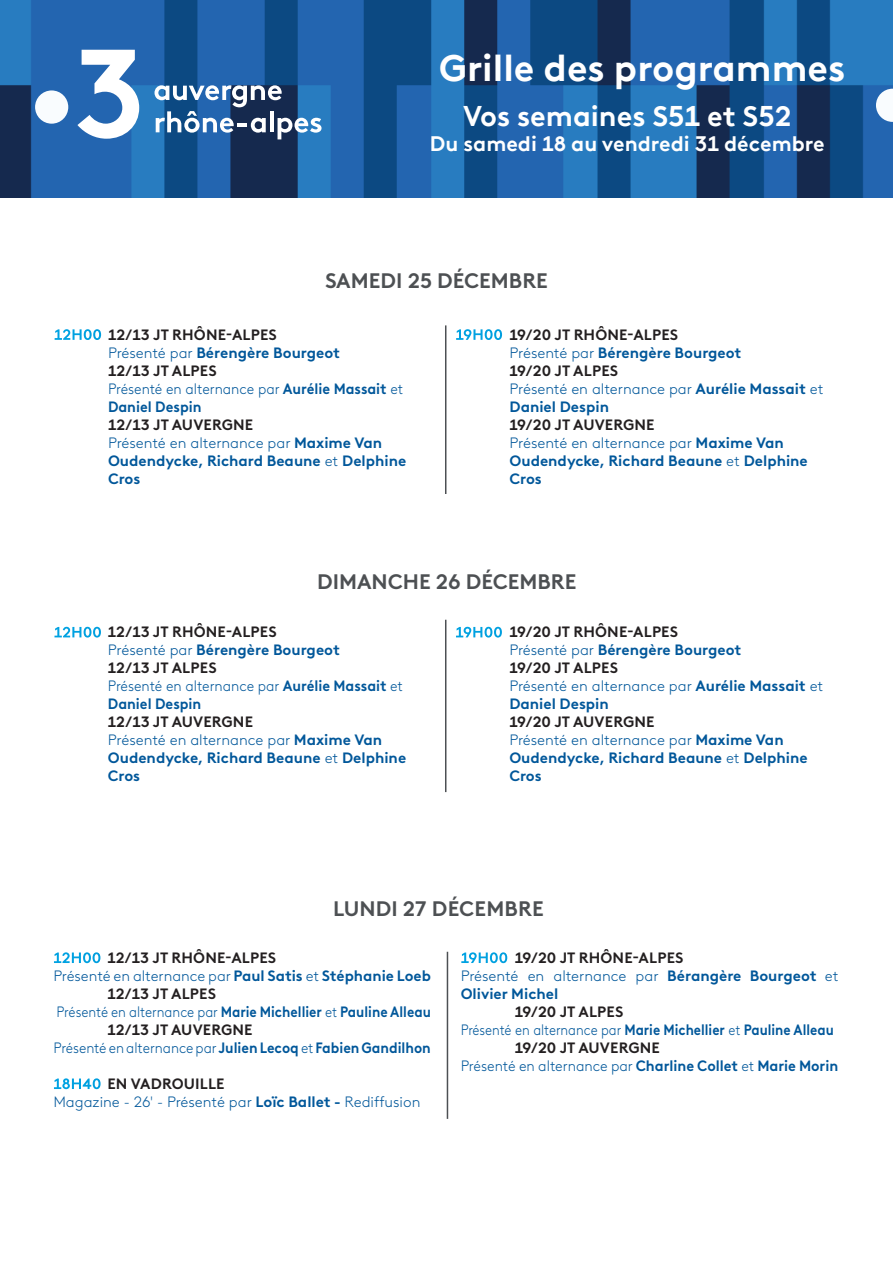
<style>
.page{position:relative;width:893px;height:1263px;background:#fff}
.page>*{position:absolute;margin:0;border:0;box-sizing:border-box;transform-origin:0 0}
.t1{font:700 37.5px "France TV Brown TT";color:#fff}
.t2{font:700 28.5px "France TV Brown TT";color:#fff}
.t3{font:700 21px "France TV Brown";color:#4d5053}
.t4{font:700 21px "France TV Brown TT";color:#fff}
.t5{font:700 15px/18px "France TV Brown";color:#01579a}
.t6{font:300 15px/18px "France TV Brown";color:#01579a}
.t7{font:700 15px "France TV Brown";letter-spacing:.01em;color:#231f20}
.t8{font:700 15px "France TV Brown";color:#01579a;scale:.89 1}
.t9{font:700 15px "France TV Brown";color:#01579a;scale:.88 1}
.t10{font:700 15px "France TV Brown";color:#01579a;scale:.92 1}
.t11{font:300 15px "France TV Brown";color:#01579a;scale:.95 1}
.s1{color:#fff}
.s2{color:#231f20}
.s3{font-weight:300}
.s4{font-weight:700}
.s5{font-weight:700;color:#fff}
.s6{font-weight:700;color:#231f20}
</style>
<div class="page">
<hr style="left:445px;top:325px;width:1px;height:169px;background:#4d5053">
<hr style="left:445px;top:620px;width:1px;height:172px;background:#4d5053">
<img style="left:0;top:0;width:893px;height:198px">
<div style="left:35px;top:90px;width:33px;height:34px;background:#f9fcfe;border-radius:50%"></div>
<svg style="left:77px;top:50px;width:62px;height:89px"></svg>
<svg style="left:154px;top:85px;width:168px;height:54px"></svg>
<svg style="left:876px;top:89px;width:17px;height:33px"></svg>
<hr style="left:447px;top:952px;width:1px;height:167px;background:#4d5053">
<h1 class="t1" style="left:439px;top:39px;width:408px">Grille des programmes</h1>
<h2 class="t2" style="left:463px;top:94px;width:330px">Vos semaines S51 et S52</h2>
<h3 class="t4" style="left:430px;top:127px;width:396px">Du samedi 18 au vendredi 31 décembre</h3>
<h3 class="t3" style="left:325px;top:264px;width:224px">SAMEDI 25 DÉCEMBRE</h3>
<p class="t5" style="left:108px;top:324px;width:296px;text-indent:-54px"><span class="s1">12H00</span> <span class="s2">12/13 JT RHÔNE-ALPES<br></span><span class="s3">Présenté par</span> Bérengère Bourgeot<br><span class="s2">12/13 JT ALPES<br></span><span class="s3">Présenté en alternance par</span> Aurélie Massait <span class="s3">et<br></span>Daniel Despin</p>
<p class="t5" style="left:108px;top:414px;width:300px"><span class="s2">12/13 JT AUVERGNE<br></span><span class="s3">Présenté en alternance par</span> Maxime Van<br>Oudendycke, Richard Beaune <span class="s3">et</span> Delphine<br>Cros</p>
<p class="t5" style="left:509px;top:324px;width:315px;text-indent:-54px"><span class="s1">19H00</span> <span class="s2">19/20 JT RHÔNE-ALPES<br></span><span class="s3">Présenté par</span> Bérengère Bourgeot<br><span class="s2">19/20 JT ALPES<br></span><span class="s3">Présenté en alternance par</span> Aurélie Massait <span class="s3">et<br></span>Daniel Despin</p>
<p class="t5" style="left:509px;top:414px;width:300px"><span class="s2">19/20 JT AUVERGNE<br></span><span class="s3">Présenté en alternance par</span> Maxime Van<br>Oudendycke, Richard Beaune <span class="s3">et</span> Delphine<br>Cros</p>
<h3 class="t3" style="left:317px;top:565px;width:261px">DIMANCHE 26 DÉCEMBRE</h3>
<p class="t5" style="left:108px;top:622px;width:296px;text-indent:-54px"><span class="s1">12H00</span> <span class="s2">12/13 JT RHÔNE-ALPES<br></span><span class="s3">Présenté par</span> Bérengère Bourgeot<br><span class="s2">12/13 JT ALPES<br></span><span class="s3">Présenté en alternance par</span> Aurélie Massait <span class="s3">et<br></span>Daniel Despin</p>
<p class="t5" style="left:108px;top:712px;width:300px"><span class="s2">12/13 JT AUVERGNE<br></span><span class="s3">Présenté en alternance par</span> Maxime Van<br>Oudendycke, Richard Beaune <span class="s3">et</span> Delphine<br>Cros</p>
<p class="t5" style="left:509px;top:622px;width:315px;text-indent:-54px"><span class="s1">19H00</span> <span class="s2">19/20 JT RHÔNE-ALPES<br></span><span class="s3">Présenté par</span> Bérengère Bourgeot<br><span class="s2">19/20 JT ALPES<br></span><span class="s3">Présenté en alternance par</span> Aurélie Massait <span class="s3">et<br></span>Daniel Despin</p>
<p class="t5" style="left:509px;top:712px;width:300px"><span class="s2">19/20 JT AUVERGNE<br></span><span class="s3">Présenté en alternance par</span> Maxime Van<br>Oudendycke, Richard Beaune <span class="s3">et</span> Delphine<br>Cros</p>
<h3 class="t3" style="left:333px;top:893px;width:212px">LUNDI 27 DÉCEMBRE</h3>
<p class="t7" style="left:53px;top:946px;width:224px"><span class="s1">12H00</span> 12/13 JT RHÔNE-ALPES</p>
<p class="t6" style="left:53px;top:966px;width:379px">Présenté en alternance par <span class="s4">Paul Satis</span> et <span class="s4">Stéphanie Loeb</span></p>
<p class="t7" style="left:107px;top:982px;width:110px">12/13 JT ALPES</p>
<p class="t8" style="left:57px;top:1000px;width:422px"><span class="s3">Présenté en alternance par</span> Marie Michellier <span class="s3">et</span> Pauline Alleau</p>
<p class="t7" style="left:107px;top:1018px;width:147px">12/13 JT AUVERGNE</p>
<p class="t10" style="left:53px;top:1036px;width:412px"><span class="s3">Présenté en alternance par</span> Julien Lecoq <span class="s3">et</span> Fabien Gandilhon</p>
<p class="t6" style="left:53px;top:1074px;width:369px"><span class="s5">18H40</span> <span class="s6">EN VADROUILLE<br></span>Magazine - 26' - Présenté par <span class="s4">Loïc Ballet -</span> Rediffusion</p>
<p class="t5" style="left:461px;top:947px;width:379px"><span class="s1">19H00</span> <span class="s2">19/20 JT RHÔNE-ALPES<br></span><span class="s3">Présenté en alternance par</span> Bérangère Bourgeot <span class="s3">et<br></span>Olivier Michel</p>
<p class="t7" style="left:515px;top:1000px;width:110px">19/20 JT ALPES</p>
<p class="t9" style="left:461px;top:1018px;width:425px"><span class="s3">Présenté en alternance par</span> Marie Michellier <span class="s3">et</span> Pauline Alleau</p>
<p class="t7" style="left:515px;top:1036px;width:147px">19/20 JT AUVERGNE</p>
<p class="t11" style="left:461px;top:1055px;width:399px">Présenté en alternance par <span class="s4">Charline Collet</span> et <span class="s4">Marie Morin</span></p>
</div>
